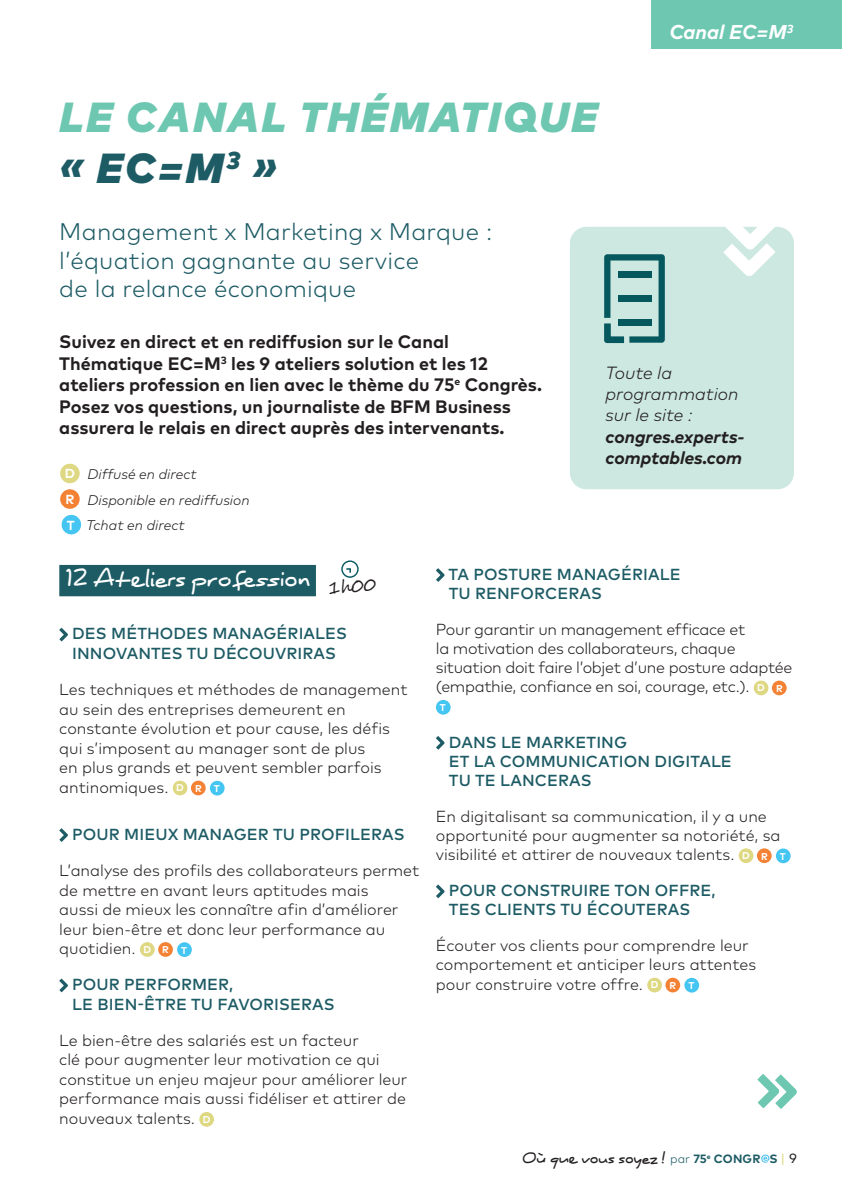
<style>
.page{position:relative;width:842px;height:1191px;background:#fff}
.page>*{position:absolute;margin:0;border:0;box-sizing:border-box;transform-origin:0 0}
.t1{font:italic 900 42px/50.4px "Mark Pro";letter-spacing:.065em;color:#6dc7b1}
.t2{font:300 24px/28.8px "Mark Pro";letter-spacing:.01em;color:#1d5b65}
.t3{font:italic 23.6px "Sys Falso";color:#fff}
.t4{font:italic 700 20px "Mark Pro";color:#fff}
.t5{font:700 18px/21.6px "Mark Pro";color:#231f20}
.t6{font:italic 300 17.6px/21.2px "Mark Pro";color:#231f20}
.t7{font:italic 700 17.6px/21.2px "Mark Pro";color:#231f20}
.t8{font:17px "Segoe Script";color:#231f20}
.t9{font:300 16px/19.6px "Mark Pro";color:#231f20}
.t10{font:500 16px/19.2px "Mark Pro";letter-spacing:.005em;color:#1d5b65}
.t11{font:300 16px/19.2px "Mark Pro";letter-spacing:-.02em;color:#231f20}
.t12{font:italic 15.2px "Sys Falso";color:#231f20}
.t13{font:italic 300 14px/25.6px "Mark Pro";color:#231f20}
.t14{font:700 9.8px "Mark Pro";color:#fff}
.s1{color:#1d5b65}
.s2{font-weight:700;font-style:normal;font-size:13.2px;color:#fff}
.s3{font-weight:700;font-size:9.8px;color:#fff}
.s4{font-family:"Mark Pro";font-weight:300;font-style:normal;font-size:12px;color:#1d5b65}
.s5{font-family:"Mark Pro";font-weight:700;font-style:normal;font-size:12px;color:#1d5b65}
.s6{font-family:"Mark Pro";font-style:normal;font-size:13.4px;color:#ddd983}
.s7{font-family:"Mark Pro";font-style:normal;font-size:13.4px}
</style>
<div class="page">
<svg style="left:761px;top:1154px;width:8px;height:8px"></svg>
<div style="left:59px;top:565px;width:257px;height:31px;background:#1d5b65"></div>
<svg style="left:59px;top:628px;width:9px;height:13px"></svg>
<div style="left:173px;top:780px;width:14px;height:15px;background:#ddd881;border-radius:50%"></div>
<div style="left:191px;top:780px;width:15px;height:15px;background:#f48235;border-radius:50%"></div>
<div style="left:210px;top:781px;width:15px;height:14px;background:#45c5f2;border-radius:50%"></div>
<svg style="left:59px;top:828px;width:9px;height:14px"></svg>
<div style="left:140px;top:942px;width:15px;height:14px;background:#ddd881;border-radius:50%"></div>
<div style="left:158px;top:942px;width:15px;height:15px;background:#f48235;border-radius:50%"></div>
<div style="left:177px;top:942px;width:15px;height:15px;background:#45c5f2;border-radius:50%"></div>
<svg style="left:59px;top:978px;width:9px;height:14px"></svg>
<div style="left:199px;top:1112px;width:15px;height:14px;background:#ddd881;border-radius:50%"></div>
<div style="left:652px;top:0;width:190px;height:49px;background:#6dc7b1"></div>
<svg style="left:436px;top:568px;width:9px;height:14px"></svg>
<div style="left:754px;top:680px;width:14px;height:15px;background:#ddd881;border-radius:50%"></div>
<div style="left:772px;top:680px;width:15px;height:15px;background:#f48235;border-radius:50%"></div>
<div style="left:436px;top:700px;width:15px;height:14px;background:#45c5f2;border-radius:50%"></div>
<svg style="left:436px;top:736px;width:9px;height:13px"></svg>
<div style="left:739px;top:848px;width:14px;height:15px;background:#ddd881;border-radius:50%"></div>
<div style="left:757px;top:848px;width:15px;height:15px;background:#f48235;border-radius:50%"></div>
<div style="left:776px;top:848px;width:15px;height:15px;background:#45c5f2;border-radius:50%"></div>
<svg style="left:436px;top:884px;width:9px;height:14px"></svg>
<div style="left:647px;top:977px;width:15px;height:15px;background:#ddd881;border-radius:50%"></div>
<div style="left:665px;top:977px;width:15px;height:15px;background:#f48235;border-radius:50%"></div>
<div style="left:684px;top:978px;width:15px;height:14px;background:#45c5f2;border-radius:50%"></div>
<div style="left:60px;top:464px;width:20px;height:19px;background:#ddd881;border-radius:50%"></div>
<div style="left:60px;top:489px;width:20px;height:20px;background:#f48235;border-radius:50%"></div>
<div style="left:570px;top:227px;width:224px;height:262px;background:#cce8e0;border-radius:17px"></div>
<svg style="left:723px;top:227px;width:52px;height:49px"></svg>
<svg style="left:604px;top:254px;width:61px;height:89px"></svg>
<div style="left:618px;top:296px;width:33px;height:6px;background:#06585f"></div>
<div style="left:618px;top:319px;width:33px;height:6px;background:#06585f"></div>
<div style="left:618px;top:272px;width:33px;height:6px;background:#06585f"></div>
<svg style="left:341px;top:560px;width:18px;height:18px"></svg>
<div style="left:62px;top:515px;width:19px;height:19px;background:#45c5f2;border-radius:50%"></div>
<svg style="left:757px;top:1074px;width:40px;height:34px"></svg>
<h1 class="t1" style="left:59px;top:89px;width:540px">LE CANAL THÉMATIQUE <span class="s1">« EC=M</span><sup>3</sup> <span class="s1">»</span></h1>
<h2 class="t2" style="left:59px;top:215px;width:434px">Management x Marketing x Marque : l’équation gagnante au service<br>de la relance économique</h2>
<p class="t4" style="left:669px;top:17px;width:126px">Canal EC=M<sup>3</sup></p>
<p class="t5" style="left:59px;top:329px;width:484px">Suivez en direct et en rediffusion sur le Canal Thématique EC=M<sup>3</sup> les 9 ateliers solution et les 12 ateliers profession en lien avec le thème du 75<sup>e</sup> Congrès.<br>Posez vos questions, un journaliste de BFM Business assurera le relais en direct auprès des intervenants.</p>
<p class="t13" style="left:65px;top:460px;width:186px"><span class="s2">D</span> Diffusé en direct<br><span class="s2">R</span> Disponible en rediffusion</p>
<p class="t13" style="left:67px;top:511px;width:119px"><span class="s2">T</span> Tchat en direct</p>
<p class="t6" style="left:606px;top:361px;width:134px">Toute la programmation sur le site :</p>
<p class="t7" style="left:606px;top:424px;width:140px">congres.experts&shy;comptables.com</p>
<h3 class="t3" style="left:65px;top:562px;width:247px">12 Ateliers profession</h3>
<p class="t10" style="left:72px;top:622px;width:276px">DES MÉTHODES MANAGÉRIALES<br>INNOVANTES TU DÉCOUVRIRAS</p>
<p class="t9" style="left:59px;top:678px;width:350px">Les techniques et méthodes de management au sein des entreprises demeurent en constante évolution et pour cause, les défis qui s’imposent au manager sont de plus<br>en plus grands et peuvent sembler parfois antinomiques. <span class="s3">D R T</span></p>
<p class="t10" style="left:72px;top:823px;width:334px">POUR MIEUX MANAGER TU PROFILERAS</p>
<p class="t9" style="left:59px;top:859px;width:362px">L’analyse des profils des collaborateurs permet de mettre en avant leurs aptitudes mais<br>aussi de mieux les connaître afin d’améliorer leur bien-être et donc leur performance au quotidien. <span class="s3">D R T</span></p>
<p class="t10" style="left:72px;top:973px;width:264px">POUR PERFORMER,<br>LE BIEN-ÊTRE TU FAVORISERAS</p>
<p class="t9" style="left:59px;top:1029px;width:350px">Le bien-être des salariés est un facteur<br>clé pour augmenter leur motivation ce qui constitue un enjeu majeur pour améliorer leur performance mais aussi fidéliser et attirer de nouveaux talents. <span class="s3">D</span></p>
<p class="t8" style="left:327px;top:574px;width:50px;rotate:-4deg">1h00</p>
<p class="t10" style="left:449px;top:563px;width:233px">TA POSTURE MANAGÉRIALE<br>TU RENFORCERAS</p>
<p class="t11" style="left:436px;top:618px;width:358px">Pour garantir un management efficace et<br>la motivation des collaborateurs, chaque situation doit faire l’objet d’une posture adaptée (empathie, confiance en soi, courage, etc.). <span class="s3">D R</span></p>
<p class="t14" style="left:440px;top:700px;width:7px">T</p>
<p class="t10" style="left:449px;top:731px;width:284px">DANS LE MARKETING<br>ET LA COMMUNICATION DIGITALE<br>TU TE LANCERAS</p>
<p class="t9" style="left:436px;top:805px;width:351px">En digitalisant sa communication, il y a une opportunité pour augmenter sa notoriété, sa visibilité et attirer de nouveaux talents. <span class="s3">D R T</span></p>
<p class="t10" style="left:449px;top:879px;width:268px">POUR CONSTRUIRE TON OFFRE,<br>TES CLIENTS TU ÉCOUTERAS</p>
<p class="t9" style="left:436px;top:934px;width:322px">Écouter vos clients pour comprendre leur comportement et anticiper leurs attentes pour construire votre offre. <span class="s3">D R T</span></p>
<p class="t12" style="left:522px;top:1147px;width:276px">Où que vous soyez ! <span class="s4">par</span> <span class="s5">75</span><sup>e</sup> <span class="s5">CONGR S</span> <span class="s6">|</span> <span class="s7">9</span></p>
</div>
